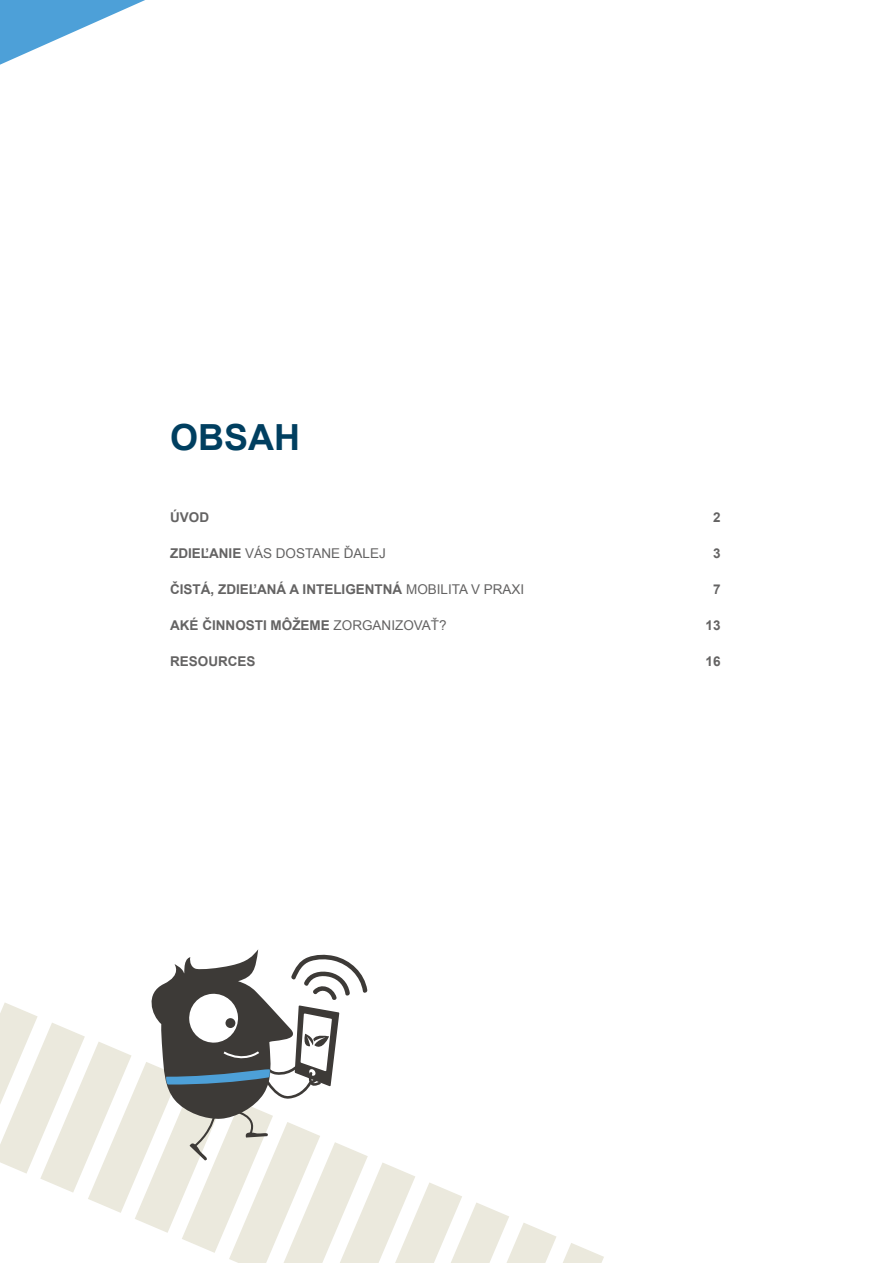
<style>
.page{position:relative;width:893px;height:1263px;background:#fff}
.page>*{position:absolute;margin:0;border:0;box-sizing:border-box;transform-origin:0 0}
.t1{font:700 36px "Arial";color:#003f60}
.t2{font:700 13.5px "Arial";color:#646363}
.t3{font:13.5px "Arial";color:#646363}
.s1{font-weight:700}
.s2{font-weight:400}
</style>
<div class="page">
<svg style="left:563px;top:1243px;width:41px;height:20px"></svg>
<svg style="left:0;top:0;width:145px;height:65px"></svg>
<svg style="left:0;top:949px;width:556px;height:314px"></svg>
<h1 class="t1" style="left:170px;top:414px;width:131px">OBSAH</h1>
<p class="t2" style="left:170px;top:508px;width:41px">ÚVOD</p>
<p class="t2" style="left:713px;top:508px;width:9px">2</p>
<p class="t3" style="left:170px;top:544px;width:217px"><span class="s1">ZDIEĽANIE</span> VÁS DOSTANE ĎALEJ</p>
<p class="t2" style="left:713px;top:544px;width:9px">3</p>
<p class="t2" style="left:170px;top:580px;width:356px">ČISTÁ, ZDIEĽANÁ A INTELIGENTNÁ <span class="s2">MOBILITA V PRAXI</span></p>
<p class="t2" style="left:713px;top:580px;width:9px">7</p>
<p class="t2" style="left:170px;top:616px;width:278px">AKÉ ČINNOSTI MÔŽEME <span class="s2">ZORGANIZOVAŤ?</span></p>
<p class="t2" style="left:706px;top:616px;width:17px">13</p>
<p class="t2" style="left:170px;top:652px;width:87px">RESOURCES</p>
<p class="t2" style="left:706px;top:652px;width:17px">16</p>
</div>
